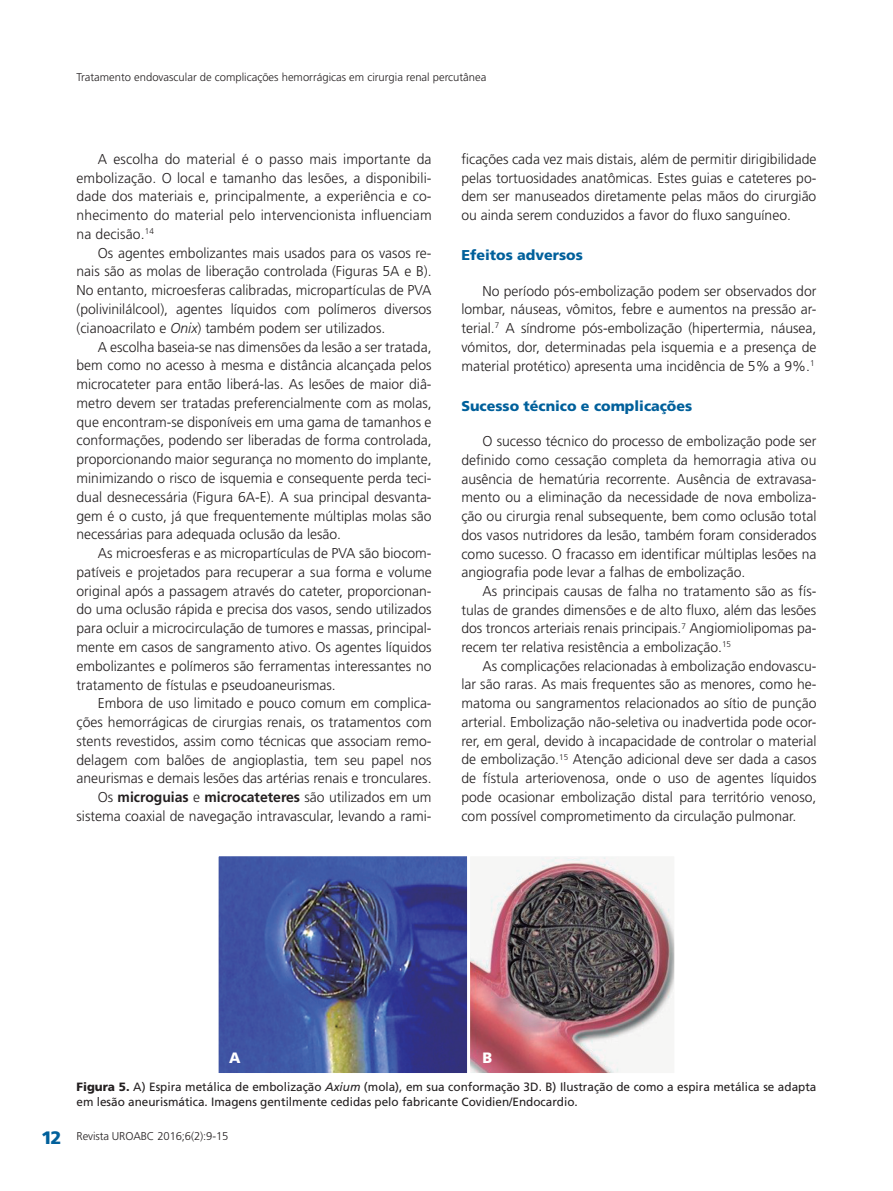
<style>
.page{position:relative;width:893px;height:1191px;background:#fff}
.page>*{position:absolute;margin:0;border:0;box-sizing:border-box;transform-origin:0 0}
._6_1_Figura_Letra{font:900 15px "Frutiger LT Std";color:#fff}
._2_Texto{font:300 14.25px/18.8px "Frutiger LT Std";color:#231f20;text-align:justify}
._3_1_Intertitulo_1{font:900 14.25px "Frutiger LT Std";color:#01609b}
._6_Figura_legenda{font:12px/14.4px "Frutiger LT Std";color:#231f20}
.t1{font:300 11.25px "Frutiger LT Std";color:#231f20}
.s1{font-style:italic}
.s2{font-weight:700}
.s3{font-weight:900}
.s4{font-weight:900;font-size:18px;color:#01609b}
</style>
<div class="page">
<img style="left:220px;top:857px;width:453px;height:215px">
<div style="left:216px;top:853px;width:254px;height:223px;border:3px solid #fff"></div>
<div style="left:467px;top:853px;width:210px;height:223px;border:3px solid #fff"></div>
<p class="t1" style="left:77px;top:70px;width:411px">Tratamento endovascular de complicações hemorrágicas em cirurgia renal percutânea</p>
<p class="_2_Texto" style="left:77px;top:150px;width:357px;text-indent:21px">A escolha do material é o passo mais importante da embolização. O local e tamanho das lesões, a disponibili&shy;dade dos materiais e, principalmente, a experiência e co&shy;nhecimento do material pelo intervencionista influenciam na decisão.<sup>14</sup></p>
<p class="_2_Texto" style="left:77px;top:244px;width:357px;text-indent:21px">Os agentes embolizantes mais usados para os vasos re&shy;nais são as molas de liberação controlada (Figuras 5A e B).<br>No entanto, microesferas calibradas, micropartículas de PVA (polivinilálcool), agentes líquidos com polímeros diversos (cianoacrilato e <span class="s1">Onix</span>) também podem ser utilizados.</p>
<p class="_2_Texto" style="left:77px;top:337px;width:357px;text-indent:21px">A escolha baseia-se nas dimensões da lesão a ser tratada, bem como no acesso à mesma e distância alcançada pelos microcateter para então liberá-las. As lesões de maior diâ&shy;metro devem ser tratadas preferencialmente com as molas, que encontram-se disponíveis em uma gama de tamanhos e conformações, podendo ser liberadas de forma controlada, proporcionando maior segurança no momento do implante, minimizando o risco de isquemia e consequente perda teci&shy;dual desnecessária (Figura 6A-E). A sua principal desvanta&shy;gem é o custo, já que frequentemente múltiplas molas são necessárias para adequada oclusão da lesão.</p>
<p class="_2_Texto" style="left:77px;top:544px;width:357px;text-indent:21px">As microesferas e as micropartículas de PVA são biocom&shy;patíveis e projetados para recuperar a sua forma e volume original após a passagem através do cateter, proporcionan&shy;do uma oclusão rápida e precisa dos vasos, sendo utilizados para ocluir a microcirculação de tumores e massas, principal&shy;mente em casos de sangramento ativo. Os agentes líquidos embolizantes e polímeros são ferramentas interessantes no tratamento de fístulas e pseudoaneurismas.</p>
<p class="_2_Texto" style="left:77px;top:694px;width:357px;text-indent:21px">Embora de uso limitado e pouco comum em complica&shy;ções hemorrágicas de cirurgias renais, os tratamentos com stents revestidos, assim como técnicas que associam remo&shy;delagem com balões de angioplastia, tem seu papel nos aneurismas e demais lesões das artérias renais e tronculares.</p>
<p class="_2_Texto" style="left:77px;top:788px;width:357px;text-align:right">Os <span class="s2">microguias</span> e <span class="s2">microcateteres</span> são utilizados em um sistema coaxial de navegação intravascular, levando a rami-</p>
<p class="_2_Texto" style="left:461px;top:150px;width:357px">ficações cada vez mais distais, além de permitir dirigibilidade pelas tortuosidades anatômicas. Estes guias e cateteres po&shy;dem ser manuseados diretamente pelas mãos do cirurgião ou ainda serem conduzidos a favor do fluxo sanguíneo.</p>
<p class="_3_1_Intertitulo_1" style="left:461px;top:246px;width:123px">Efeitos adversos</p>
<p class="_2_Texto" style="left:461px;top:281px;width:357px;text-indent:21px">No período pós-embolização podem ser observados dor lombar, náuseas, vômitos, febre e aumentos na pressão ar&shy;terial.<sup>7</sup> A síndrome pós-embolização (hipertermia, náusea, vómitos, dor, determinadas pela isquemia e a presença de material protético) apresenta uma incidência de 5% a 9%.<sup>1</sup></p>
<p class="_3_1_Intertitulo_1" style="left:461px;top:397px;width:232px">Sucesso técnico e complicações</p>
<p class="_2_Texto" style="left:461px;top:432px;width:357px;text-indent:21px">O sucesso técnico do processo de embolização pode ser definido como cessação completa da hemorragia ativa ou ausência de hematúria recorrente. Ausência de extravasa&shy;mento ou a eliminação da necessidade de nova emboliza&shy;ção ou cirurgia renal subsequente, bem como oclusão total dos vasos nutridores da lesão, também foram considerados como sucesso. O fracasso em identificar múltiplas lesões na angiografia pode levar a falhas de embolização.</p>
<p class="_2_Texto" style="left:461px;top:582px;width:357px;text-indent:21px">As principais causas de falha no tratamento são as fís&shy;tulas de grandes dimensões e de alto fluxo, além das lesões dos troncos arteriais renais principais.<sup>7</sup> Angiomiolipomas pa&shy;recem ter relativa resistência a embolização.<sup>15</sup></p>
<p class="_2_Texto" style="left:461px;top:656px;width:357px;text-indent:21px">As complicações relacionadas à embolização endovascu&shy;lar são raras. As mais frequentes são as menores, como he&shy;matoma ou sangramentos relacionados ao sítio de punção arterial. Embolização não-seletiva ou inadvertida pode ocor&shy;rer, em geral, devido à incapacidade de controlar o material de embolização.<sup>15</sup> Atenção adicional deve ser dada a casos de fístula arteriovenosa, onde o uso de agentes líquidos pode ocasionar embolização distal para território venoso, com possível comprometimento da circulação pulmonar.</p>
<p class="_6_1_Figura_Letra" style="left:229px;top:1049px;width:13px">A</p>
<p class="_6_1_Figura_Letra" style="left:482px;top:1049px;width:11px">B</p>
<p class="_6_Figura_legenda" style="left:77px;top:1080px;width:741px"><span class="s3">Figura 5.</span> A) Espira metálica de embolização <span class="s1">Axium</span> (mola), em sua conformação 3D. B) Ilustração de como a espira metálica se adapta em lesão aneurismática. Imagens gentilmente cedidas pelo fabricante Covidien/Endocardio.</p>
<p class="t1" style="left:41px;top:1130px;width:189px"><span class="s4">12</span> Revista UROABC 2016;6(2):9-15</p>
</div>
